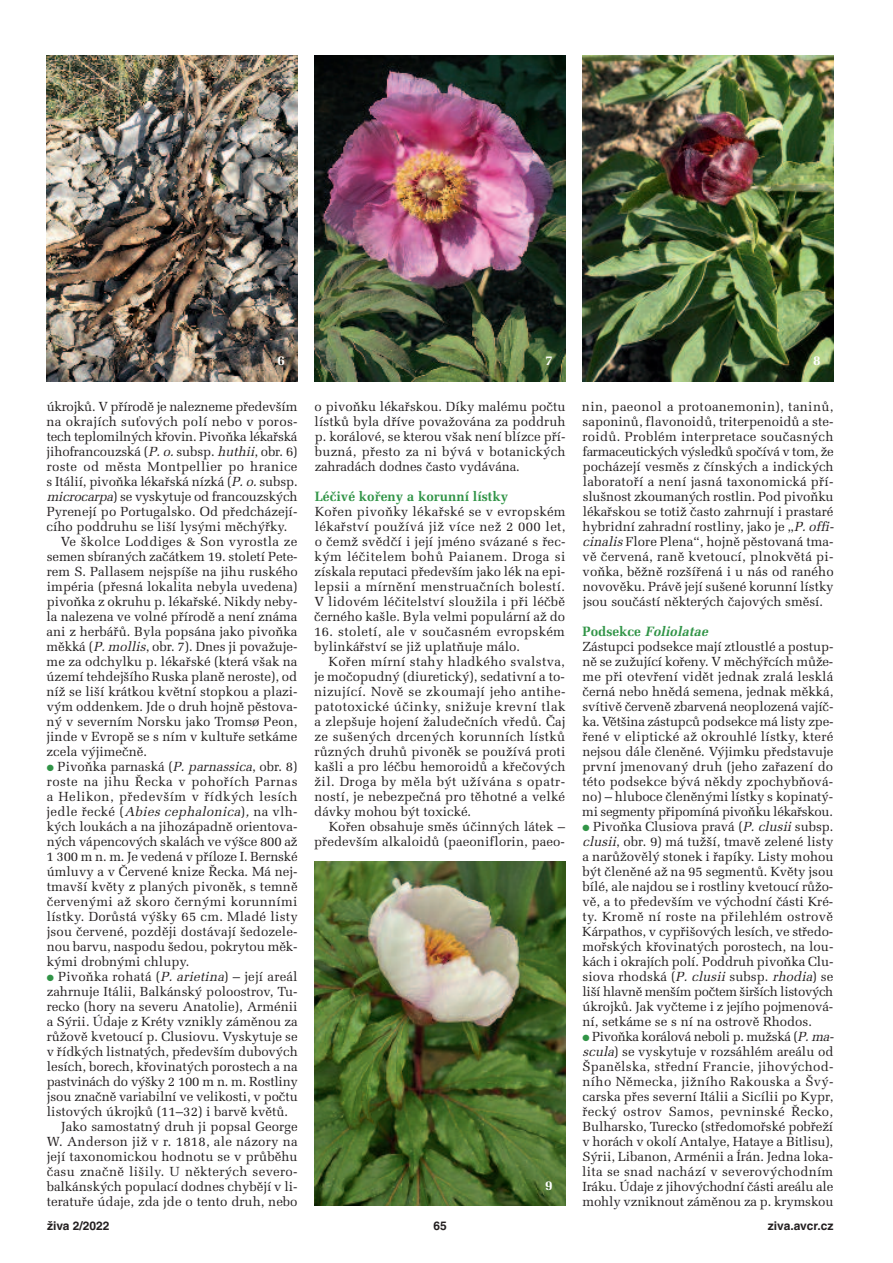
<style>
.page{position:relative;width:893px;height:1263px;background:#fff}
.page>*{position:absolute;margin:0;border:0;box-sizing:border-box;transform-origin:0 0}
.t1{font:700 13.5px "Melior CE";color:#319447}
.t2{font:italic 700 13.5px "Melior CE";color:#319447}
.t3{font:700 13.5px "Melior CE";color:#fff}
.t4{font:13.2px/15px "Melior CE";color:#231f20;text-align:justify}
.t5{font:13.2px "Melior CE";letter-spacing:.02em;color:#231f20}
.t6{font:13.2px "Melior CE";letter-spacing:-.02em;color:#231f20}
.t7{font:700 12px "Helvetica CE";color:#231f20}
.s1{font-style:italic}
.s2{color:#319447}
.s3{font-style:normal}
</style>
<div class="page">
<img style="left:47px;top:55px;width:251px;height:326px">
<img style="left:315px;top:55px;width:251px;height:326px">
<img style="left:583px;top:55px;width:250px;height:326px">
<img style="left:315px;top:861px;width:251px;height:345px">
<p class="t3" style="left:277px;top:356px;width:9px">6</p>
<p class="t3" style="left:545px;top:356px;width:9px">7</p>
<p class="t3" style="left:813px;top:356px;width:9px">8</p>
<p class="t4" style="left:47px;top:401px;width:252px">úkrojků. V přírodě je nalezneme především</p>
<p class="t5" style="left:47px;top:417px;width:252px">na okrajích suťových polí nebo v poros-</p>
<p class="t6" style="left:47px;top:432px;width:252px">tech teplomilných křovin. Pivoňka lékařská</p>
<p class="t4" style="left:47px;top:446px;width:253px">jihofrancouzská (<span class="s1">P.o.</span>subsp. <span class="s1">huthii</span>, obr. 6)</p>
<p class="t5" style="left:47px;top:462px;width:252px">roste od města Montpellier po hranice</p>
<p class="t4" style="left:47px;top:476px;width:253px">s Itálií, pivoňka lékařská nízká (<span class="s1">P.o.</span>subsp.</p>
<p class="t4" style="left:47px;top:491px;width:252px"><span class="s1">microcarpa</span>) se vyskytuje od francouzských</p>
<p class="t4" style="left:47px;top:506px;width:252px">Pyrenejí po Portugalsko. Od předcházejí-</p>
<p class="t4" style="left:47px;top:521px;width:243px">cího poddruhu se liší lysými měchýřky.</p>
<p class="t5" style="left:61px;top:537px;width:238px">Ve školce Loddiges &amp; Son vyrostla ze</p>
<p class="t4" style="left:47px;top:551px;width:252px">semen sbíraných začátkem 19. století Pete-</p>
<p class="t4" style="left:47px;top:566px;width:252px">rem S. Pallasem nejspíše na jihu ruského</p>
<p class="t4" style="left:47px;top:581px;width:252px">impéria (přesná lokalita nebyla uvedena)</p>
<p class="t4" style="left:47px;top:596px;width:252px">pivoňka z okruhu p. lékařské. Nikdy neby-</p>
<p class="t4" style="left:47px;top:611px;width:252px">la nalezena ve volné přírodě a není známa</p>
<p class="t4" style="left:47px;top:626px;width:252px">ani z herbářů. Byla popsána jako pivoňka</p>
<p class="t4" style="left:47px;top:641px;width:252px">měkká (<span class="s1">P.mollis</span>, obr. 7). Dnes ji považuje -</p>
<p class="t4" style="left:47px;top:656px;width:252px">me za odchylku p. lékařské (která však na</p>
<p class="t4" style="left:47px;top:671px;width:252px">území tehdejšího Ruska planě neroste), od</p>
<p class="t4" style="left:46px;top:686px;width:253px">níž se liší krátkou květní stopkou a plazi-</p>
<p class="t4" style="left:47px;top:701px;width:252px">vým oddenkem. Jde o druh hojně pěstova -</p>
<p class="t4" style="left:47px;top:716px;width:252px">ný v severním Norsku jako Tromsø Peon,</p>
<p class="t4" style="left:47px;top:731px;width:252px">jinde v Evropě se s ním v kultuře setkáme</p>
<p class="t4" style="left:47px;top:746px;width:102px">zcela výjimečně.</p>
<p class="t4" style="left:47px;top:761px;width:253px"><span class="s2">●</span> Pivoňka parnaská (<span class="s1">P. parnassica</span>, obr. 8) roste na jihu Řecka v pohořích Parnas a Helikon, především v řídkých lesích jedle řecké (<span class="s1">Abies cephalonica</span>)<span class="s1">,</span> na vlh&shy;kých loukách a na jihozápadně orientova&shy;ných vápencových skalách ve výšce 800 až 1 300 m n. m. Je vedená v příloze I. Bernské úmluvy a v Červené knize Řecka. Má nej - tmavší květy z planých pivoněk, s temně červenými až skoro černými korunními lístky. Dorůstá výšky 65 cm. Mladé listy jsou červené, později dostávají šedozele&shy;nou barvu, naspodu šedou, pokrytou měk&shy;kými drobnými chlupy.</p>
<p class="t4" style="left:47px;top:971px;width:252px"><span class="s2">●</span> Pivoňka rohatá (<span class="s1">P. arietina</span>) – její areál</p>
<p class="t4" style="left:47px;top:986px;width:252px">zahrnuje Itálii, Balkánský poloostrov, Tu -</p>
<p class="t4" style="left:47px;top:1001px;width:252px">recko (hory na severu Anatolie), Arménii</p>
<p class="t4" style="left:47px;top:1016px;width:252px">a Sýrii. Údaje z Kréty vznikly záměnou za</p>
<p class="t4" style="left:47px;top:1031px;width:252px">růžově kvetoucí p. Clusiovu. Vyskytuje se</p>
<p class="t4" style="left:47px;top:1046px;width:252px">v řídkých listnatých, především dubových</p>
<p class="t4" style="left:47px;top:1061px;width:252px">lesích, borech, křovinatých porostech a na</p>
<p class="t6" style="left:47px;top:1077px;width:252px">pastvinách do výšky 2 100 m n. m. Rostliny</p>
<p class="t4" style="left:47px;top:1091px;width:252px">jsou značně variabilní ve velikosti, v počtu</p>
<p class="t4" style="left:47px;top:1106px;width:243px">listových úkrojků (11–32) i barvě květů.</p>
<p class="t4" style="left:61px;top:1121px;width:238px">Jako samostatný druh ji popsal George</p>
<p class="t4" style="left:47px;top:1136px;width:252px">W. Anderson již v r. 1818, ale názory na</p>
<p class="t4" style="left:47px;top:1151px;width:252px">její taxonomickou hodnotu se v průběhu</p>
<p class="t5" style="left:47px;top:1167px;width:252px">času značně lišily. U některých severo -</p>
<p class="t4" style="left:47px;top:1181px;width:252px">balkánských populací dodnes chybějí v li -</p>
<p class="t4" style="left:47px;top:1196px;width:252px">teratuře údaje, zda jde o tento druh, nebo</p>
<p class="t4" style="left:315px;top:401px;width:252px">o pivoňku lékařskou. Díky malému počtu lístků byla dříve považována za poddruh p. korálové, se kterou však není blízce pří&shy;buzná, přesto za ni bývá v botanických zahradách dodnes často vydávána.</p>
<p class="t1" style="left:315px;top:492px;width:195px">Léčivé kořeny a korunní lístky</p>
<p class="t4" style="left:314px;top:506px;width:253px">Kořen pivoňky lékařské se v evropském lékařství používá již více než 2 000 let, o čemž svědčí i její jméno svázané s řec&shy;kým léčitelem bohů Paianem. Droga si získala reputaci především jako lék na epi&shy;lepsii a mírnění menstruačních bolestí.<br>V lidovém léčitelství sloužila i při léčbě černého kašle. Byla velmi populární až do</p>
<p class="t4" style="left:314px;top:626px;width:252px">16. století, ale v současném evropském bylinkářství se již uplatňuje málo.</p>
<p class="t4" style="left:314px;top:656px;width:253px;text-indent:15px">Kořen mírní stahy hladkého svalstva, je močopudný (diuretický), sedativní a to - nizující. Nově se zkoumají jeho antihe - patotoxické účinky, snižuje krevní tlak a zlepšuje hojení žaludečních vředů. Čaj ze sušených drcených korunních lístků různých druhů pivoněk se používá proti kašli a pro léčbu hemoroidů a křečových žil. Droga by měla být užívána s opatr - ností, je nebezpečná pro těhotné a velké dávky mohou být toxické.</p>
<p class="t4" style="left:314px;top:821px;width:252px;text-align:right">Kořen obsahuje směs účinných látek – především alkaloidů (paeoniflorin, paeo-</p>
<p class="t3" style="left:545px;top:1180px;width:9px">9</p>
<p class="t4" style="left:582px;top:401px;width:256px;text-align:left">nin, paeonol a protoanemonin), taninů, saponinů, flavonoidů, triterpenoidů a ste&shy;roidů. Problém interpretace současných farmaceutických výsledků spočívá v tom, že pocházejí vesměs z čínských a indických laboratoří a není jasná taxonomická pří&shy;slušnost zkoumaných rostlin. Pod pivoňku lékařskou se totiž často zahrnují i prastaré hybridní zahradní rostliny, jako je „<span class="s1">P.offi&shy;cinalis</span>Flore Plena“, hojně pěstovaná tma&shy;vě červená, raně kvetoucí, plnokvětá pi - voňka, běžně rozšířená i u nás od raného novověku. Právě její sušené korunní lístky jsou součástí některých čajových směsí.</p>
<p class="t2" style="left:583px;top:627px;width:129px"><span class="s3">P o d s e k c e</span> Foliolatae</p>
<p class="t4" style="left:582px;top:641px;width:253px">Zástupci podsekce mají ztloustlé a postup&shy;ně se zužující kořeny. V měchýřcích může&shy;me při otevření vidět jednak zralá lesklá černá nebo hnědá semena, jednak měkká, svítivě červeně zbarvená neoplozená vajíč&shy;ka. Většina zástupců podsekce má listy zpe&shy;řené v eliptické až okrouhlé lístky, které nejsou dále členěné. Výjimku představuje první jmenovaný druh (jeho zařazení do této podsekce bývá někdy zpochybňová&shy;no) – hluboce členěnými lístky s kopinatý - mi segmenty připomíná pivoňku lékařskou.</p>
<p class="t4" style="left:582px;top:821px;width:253px"><span class="s2">●</span> Pivoňka Clusiova pravá (<span class="s1">P. clusii</span> subsp. <span class="s1">clusii</span>, obr. 9) má tužší, tmavě zelené listy a narůžovělý stonek i řapíky. Listy mohou být členěné až na 95 segmentů. Květy jsou bílé, ale najdou se i rostliny kvetoucí růžo&shy;vě, a to především ve východní části Kré&shy;ty. Kromě ní roste na přilehlém ostrově Kárpathos, v cypřišových lesích, ve středo - mořských křovinatých porostech, na lou&shy;kách i okrajích polí. Poddruh pivoňka Clu&shy;siova rhodská (<span class="s1">P. clusii</span>subsp. <span class="s1">rhodia</span>) se liší hlavně menším počtem širších listových úkrojků. Jak vyčteme i z jejího pojmenová - ní, setkáme se s ní na ostrově Rhodos.</p>
<p class="t4" style="left:582px;top:1031px;width:255px;text-align:left"><span class="s2">●</span> Pivoňka korálová neboli p. mužská (<span class="s1">P.ma - scula</span>) se vyskytuje v rozsáhlém areálu od Španělska, střední Francie, jihovýchod&shy;ního Německa, jižního Rakouska a Švý&shy;carska přes severní Itálii a Sicílii po Kypr, řecký ostrov Samos, pevninské Řecko, Bulharsko, Turecko (středomořské pobřeží v horách v okolí Antalye, Hataye a Bitlisu), Sýrii, Libanon, Arménii a Írán. Jedna loka&shy;lita se snad nachází v severovýchodním Iráku. Údaje z jihovýchodní části areálu ale mohly vzniknout záměnou za p. krymskou</p>
<p class="t7" style="left:47px;top:1221px;width:64px">živa 2/2022</p>
<p class="t7" style="left:433px;top:1221px;width:15px">65</p>
<p class="t7" style="left:768px;top:1221px;width:67px">ziva.avcr.cz</p>
</div>
